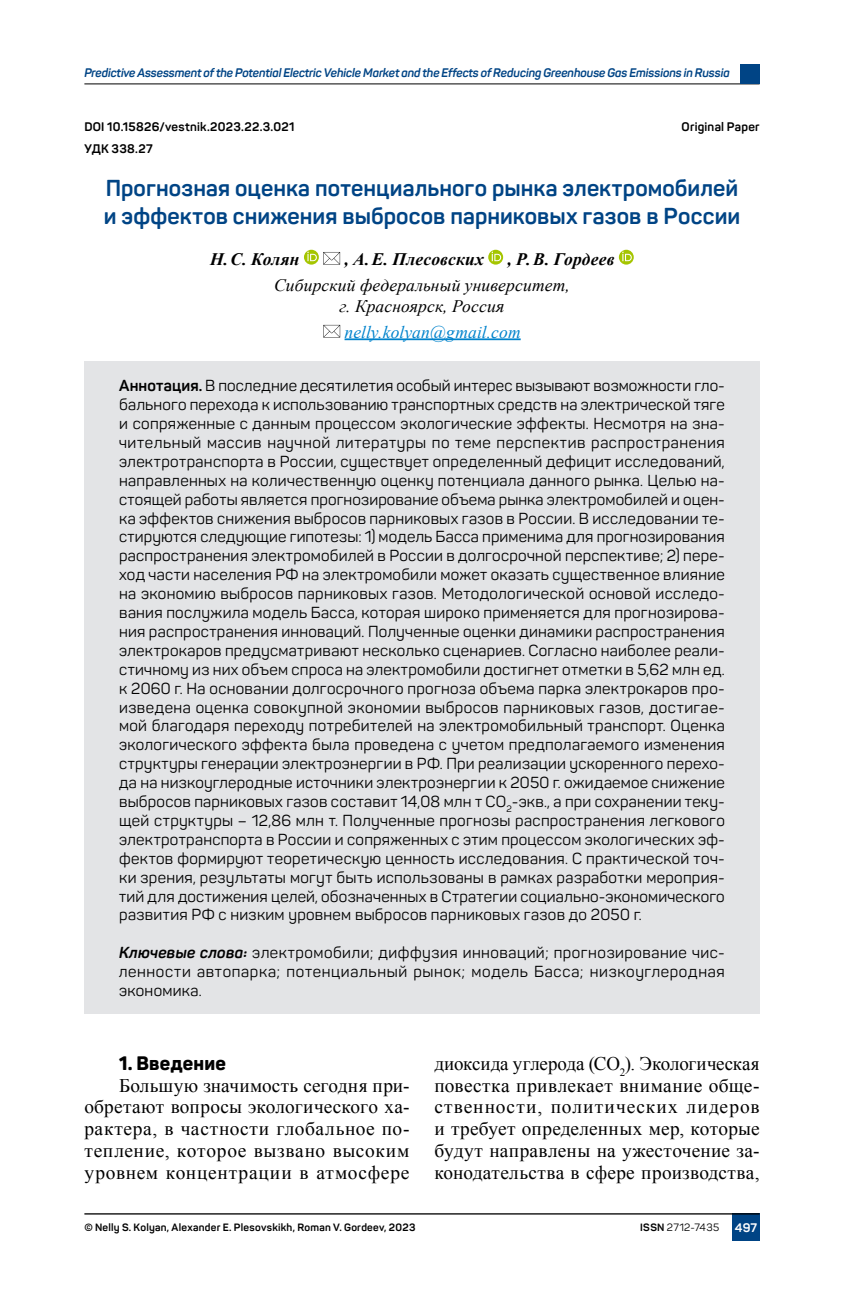
<style>
.page{position:relative;width:844px;height:1290px;background:#fff}
.page>*{position:absolute;margin:0;border:0;box-sizing:border-box;transform-origin:0 0}
.t1{font:700 22.75px/27.3px "Panton";letter-spacing:.005em;color:#004485}
.t2{font:19.25px/21.9px "Times New Roman";letter-spacing:.025em;color:#000;text-align:justify}
.t3{font:800 19.25px "Panton";letter-spacing:.005em;color:#000}
.t4{font:italic 17.5px/21px "Times New Roman";letter-spacing:.005em;color:#000;text-align:center}
.t5{font:italic 700 17.5px "Times New Roman";letter-spacing:.005em;color:#000}
.t6{font:italic 17.5px "Times New Roman";letter-spacing:.005em;color:#0083cc}
.t7{font:15.75px/18.9px "Panton";letter-spacing:.025em;color:#000;text-align:justify}
.t8{font:italic 700 12.25px "Panton";letter-spacing:-.01em;color:#004485}
.t9{font:700 12.25px "Panton";letter-spacing:.02em;color:#000}
.t10{font:700 12.25px "Panton";color:#fff}
.t11{font:700 10.5px "Panton";letter-spacing:.025em;color:#000}
.t12{font:10.5px "Panton";letter-spacing:.035em;color:#000}
.s1{font-weight:700}
.s2{font-weight:700;font-style:italic}
</style>
<div class="page">
<div style="left:732px;top:1213px;width:27px;height:28px;background:#004485"></div>
<hr style="left:84px;top:83px;width:675px;height:1px;background:#000">
<hr style="left:84px;top:1213px;width:675px;height:1px;background:#000">
<div style="left:739px;top:64px;width:20px;height:20px;background:#004485"></div>
<div style="left:84px;top:361px;width:675px;height:652px;background:#e3e4e6"></div>
<hr style="left:344px;top:338px;width:176px;height:2px;background:#0083cc">
<svg style="left:304px;top:250px;width:15px;height:15px"></svg>
<svg style="left:307px;top:252px;width:10px;height:9px"></svg>
<svg style="left:323px;top:252px;width:17px;height:13px"></svg>
<svg style="left:488px;top:250px;width:15px;height:15px"></svg>
<svg style="left:491px;top:252px;width:10px;height:9px"></svg>
<svg style="left:618px;top:250px;width:15px;height:15px"></svg>
<svg style="left:622px;top:252px;width:9px;height:9px"></svg>
<svg style="left:323px;top:325px;width:17px;height:13px"></svg>
<p class="t8" style="left:84px;top:65px;width:646px">Predictive Assessment of the Potential Electric Vehicle Market and the Effects of Reducing Greenhouse Gas Emissions in Russia</p>
<p class="t9" style="left:84px;top:119px;width:212px">DOI 10.15826/vestnik.2023.22.3.021</p>
<p class="t9" style="left:681px;top:119px;width:79px">Original Paper</p>
<p class="t9" style="left:84px;top:141px;width:70px">УДК 338.27</p>
<h1 class="t1" style="left:104px;top:175px;width:638px">Прогнозная оценка потенциального рынка электромобилей и эффектов снижения выбросов парниковых газов в России</h1>
<p class="t5" style="left:210px;top:247px;width:91px">Н. С. Колян</p>
<p class="t5" style="left:344px;top:247px;width:141px">, А. Е. Плесовских</p>
<p class="t5" style="left:507px;top:247px;width:108px">, Р. В. Гордеев</p>
<p class="t4" style="left:274px;top:274px;width:297px">Сибирский федеральный университет, г. Красноярск, Россия</p>
<p class="t6" style="left:344px;top:320px;width:177px">nelly.kolyan@gmail.com</p>
<p class="t7" style="left:119px;top:376px;width:607px"><span class="s1">Аннотация.</span> В последние десятилетия особый интерес вызывают возможности гло‑ бального перехода к использованию транспортных средств на электрической тяге и сопряженные с данным процессом экологические эффекты. Несмотря на зна‑ чительный массив научной литературы по теме перспектив распространения электротранспорта в России, существует определенный дефицит исследований, направленных на количественную оценку потенциала данного рынка. Целью на‑ стоящей работы является прогнозирование объема рынка электромобилей и оцен‑ ка эффектов снижения выбросов парниковых газов в России. В исследовании те‑ стируются следующие гипотезы: 1) модель Басса применима для прогнозирования распространения электромобилей в России в долгосрочной перспективе; 2) пере‑ ход части населения РФ на электромобили может оказать существенное влияние на экономию выбросов парниковых газов. Методологической основой исследо‑ вания послужила модель Басса, которая широко применяется для прогнозирова‑ ния распространения инноваций. Полученные оценки динамики распространения электрокаров предусматривают несколько сценариев. Согласно наиболее реали‑ стичному из них объем спроса на электромобили достигнет отметки в 5,62 млн ед. к 2060 г. На основании долгосрочного прогноза объема парка электрокаров про‑ изведена оценка совокупной экономии выбросов парниковых газов, достигае‑ мой благодаря переходу потребителей на электромобильный транспорт. Оценка экологического эффекта была проведена с учетом предполагаемого изменения структуры генерации электроэнергии в РФ. При реализации ускоренного перехо‑ да на низкоуглеродные источники электроэнергии к 2050 г. ожидаемое снижение выбросов парниковых газов составит 14,08 млн т СО<sub>2</sub>‑экв., а при сохранении теку‑ щей структуры – 12,86 млн т. Полученные прогнозы распространения легкового электротранспорта в России и сопряженных с этим процессом экологических эф‑ фектов формируют теоретическую ценность исследования. С практической точ‑ ки зрения, результаты могут быть использованы в рамках разработки мероприя‑ тий для достижения целей, обозначенных в Стратегии социально-экономического развития РФ с низким уровнем выбросов парниковых газов до 2050 г.</p>
<p class="t7" style="left:119px;top:943px;width:607px"><span class="s2">Ключевые слова:</span> электромобили; диффузия инноваций; прогнозирование чис‑ ленности автопарка; потенциальный рынок; модель Басса; низкоуглеродная экономика.</p>
<p class="t3" style="left:119px;top:1051px;width:108px">1. Введение</p>
<p class="t2" style="left:84px;top:1074px;width:326px;text-indent:35px">Большую значимость сегодня при‑ обретают вопросы экологического ха‑ рактера, в частности глобальное по‑ тепление, которое вызвано высоким уровнем концентрации в атмосфере</p>
<p class="t2" style="left:434px;top:1052px;width:326px">диоксида углерода (CO<sub>2</sub>). Экологическая повестка привлекает внимание обще‑ ственности, политических лидеров и требует определенных мер, которые будут направлены на ужесточение за‑ конодательства в сфере производства,</p>
<p class="t11" style="left:84px;top:1221px;width:332px">© Nelly S. Kolyan, Alexander E. Plesovskikh, Roman V. Gordeev, 2023</p>
<p class="t10" style="left:734px;top:1220px;width:24px">497</p>
<p class="t12" style="left:640px;top:1221px;width:81px"><span class="s1">ISSN</span> 2712-7435</p>
</div>
